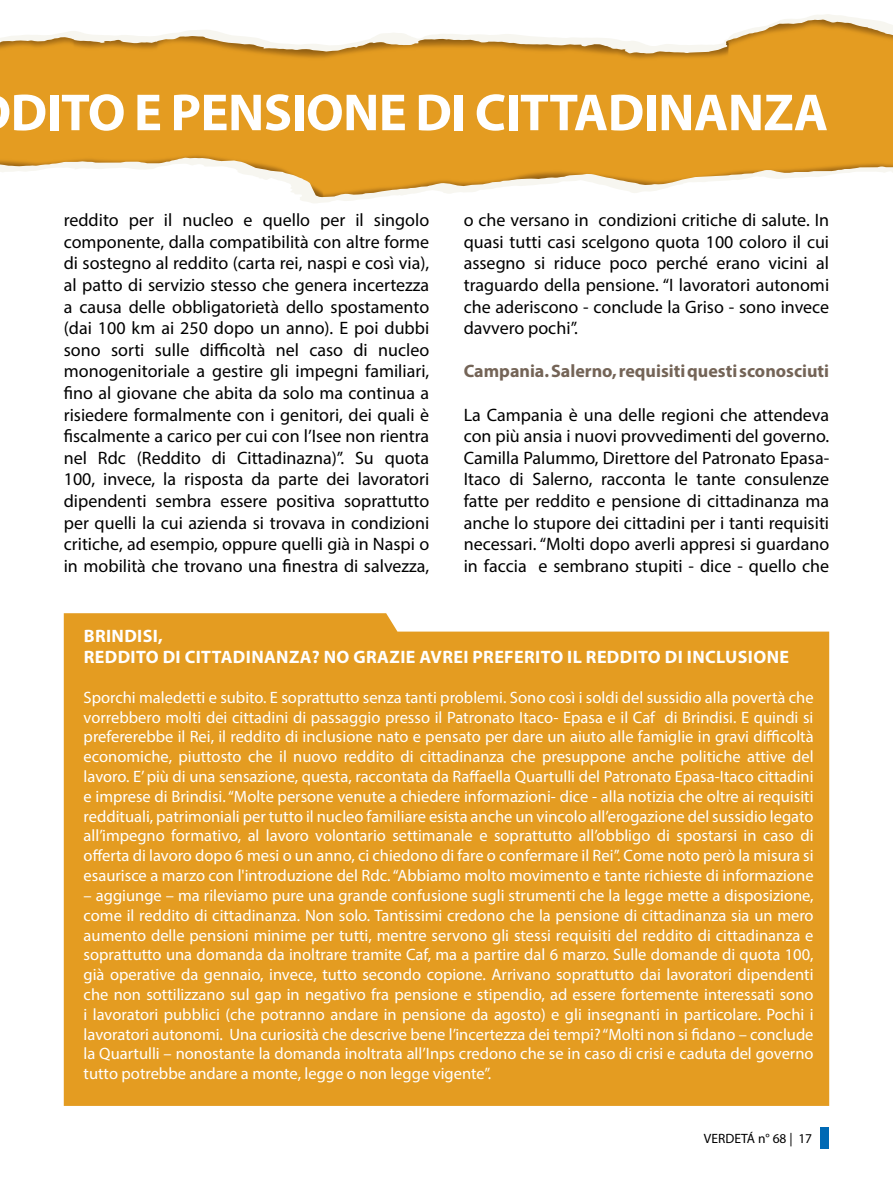
<style>
.page{position:relative;width:893px;height:1191px;background:#fff}
.page>*{position:absolute;margin:0;border:0;box-sizing:border-box;transform-origin:0 0}
.t1{font:700 52.5px "Myriad Pro";letter-spacing:-.01em;color:#fff}
.t2{font:18px/21.6px "Myriad Pro";color:#000;text-align:justify}
.t3{font:700 18px/21.6px "Myriad Pro";letter-spacing:.02em;color:#fff}
.t4{font:700 18px "Myriad Pro";color:#746457}
.t5{font:16.5px/19.8px "Myriad Pro";color:#fff;text-align:justify}
.t6{font:13.5px "Myriad Pro";color:#000}
</style>
<div class="page">
<div style="left:821px;top:1127px;width:8px;height:21px;background:#0069b4"></div>
<svg style="left:300px;top:197px;width:75px;height:6px"></svg>
<svg style="left:0;top:54px;width:893px;height:143px;fill:#e49c21"></svg>
<svg style="left:0;top:14px;width:893px;height:40px"></svg>
<div style="left:64px;top:613px;width:765px;height:493px;background:#e49c21"></div>
<h1 class="t1" style="left:11px;top:78px;width:819px">DITO E PENSIONE DI CITTADINANZA</h1>
<p class="t2" style="left:64px;top:209px;width:367px">reddito per il nucleo e quello per il singolo componente, dalla compatibilità con altre forme di sostegno al reddito (carta rei, naspi e così via), al patto di servizio stesso che genera incertezza a causa delle obbligatorietà dello spostamento (dai 100 km ai 250 dopo un anno). E poi dubbi sono sorti sulle difficoltà nel caso di nucleo monogenitoriale a gestire gli impegni familiari, fino al giovane che abita da solo ma continua a risiedere formalmente con i genitori, dei quali è fiscalmente a carico per cui con l’Isee non rientra nel Rdc (Reddito di Cittadinazna)”. Su quota 100, invece, la risposta da parte dei lavoratori dipendenti sembra essere positiva soprattutto per quelli la cui azienda si trovava in condizioni critiche, ad esempio, oppure quelli già in Naspi o in mobilità che trovano una finestra di salvezza,</p>
<p class="t2" style="left:464px;top:209px;width:367px">o che versano in condizioni critiche di salute. In quasi tutti casi scelgono quota 100 coloro il cui assegno si riduce poco perché erano vicini al traguardo della pensione. “I lavoratori autonomi che aderiscono - conclude la Griso - sono invece davvero pochi”.</p>
<p class="t4" style="left:464px;top:359px;width:367px">Campania. Salerno, requisiti questi sconosciuti</p>
<p class="t2" style="left:464px;top:403px;width:367px">La Campania è una delle regioni che attendeva con più ansia i nuovi provvedimenti del governo.<br>Camilla Palummo, Direttore del Patronato Epasa-Itaco di Salerno, racconta le tante consulenze fatte per reddito e pensione di cittadinanza ma anche lo stupore dei cittadini per i tanti requisiti necessari. “Molti dopo averli appresi si guardano in faccia e sembrano stupiti - dice - quello che</p>
<p class="t3" style="left:84px;top:624px;width:707px">BRINDISI,<br>REDDITO DI CITTADINANZA? NO GRAZIE AVREI PREFERITO IL REDDITO DI INCLUSIONE</p>
<p class="t5" style="left:84px;top:687px;width:732px">Sporchi maledetti e subito. E soprattutto senza tanti problemi. Sono così i soldi del sussidio alla povertà che vorrebbero molti dei cittadini di passaggio presso il Patronato Itaco- Epasa e il Caf di Brindisi. E quindi si prefererebbe il Rei, il reddito di inclusione nato e pensato per dare un aiuto alle famiglie in gravi difficoltà economiche, piuttosto che il nuovo reddito di cittadinanza che presuppone anche politiche attive del lavoro. E’ più di una sensazione, questa, raccontata da Raffaella Quartulli del Patronato Epasa-Itaco cittadini e imprese di Brindisi. “Molte persone venute a chiedere informazioni- dice - alla notizia che oltre ai requisiti reddituali, patrimoniali per tutto il nucleo familiare esista anche un vincolo all’erogazione del sussidio legato all’impegno formativo, al lavoro volontario settimanale e soprattutto all’obbligo di spostarsi in caso di offerta di lavoro dopo 6 mesi o un anno, ci chiedono di fare o confermare il Rei”. Come noto però la misura si esaurisce a marzo con l'introduzione del Rdc. “Abbiamo molto movimento e tante richieste di informazione</p>
<p class="t5" style="left:84px;top:885px;width:732px">– aggiunge – ma rileviamo pure una grande confusione sugli strumenti che la legge mette a disposizione, come il reddito di cittadinanza. Non solo. Tantissimi credono che la pensione di cittadinanza sia un mero aumento delle pensioni minime per tutti, mentre servono gli stessi requisiti del reddito di cittadinanza e soprattutto una domanda da inoltrare tramite Caf, ma a partire dal 6 marzo. Sulle domande di quota 100, già operative da gennaio, invece, tutto secondo copione. Arrivano soprattutto dai lavoratori dipendenti che non sottilizzano sul gap in negativo fra pensione e stipendio, ad essere fortemente interessati sono i lavoratori pubblici (che potranno andare in pensione da agosto) e gli insegnanti in particolare. Pochi i lavoratori autonomi. Una curiosità che descrive bene l’incertezza dei tempi? “Molti non si fidano – conclude la Quartulli – nonostante la domanda inoltrata all’Inps credono che se in caso di crisi e caduta del governo tutto potrebbe andare a monte, legge o non legge vigente”.</p>
<p class="t6" style="left:704px;top:1129px;width:110px">VERDETÁ n° 68 | 17</p>
</div>
